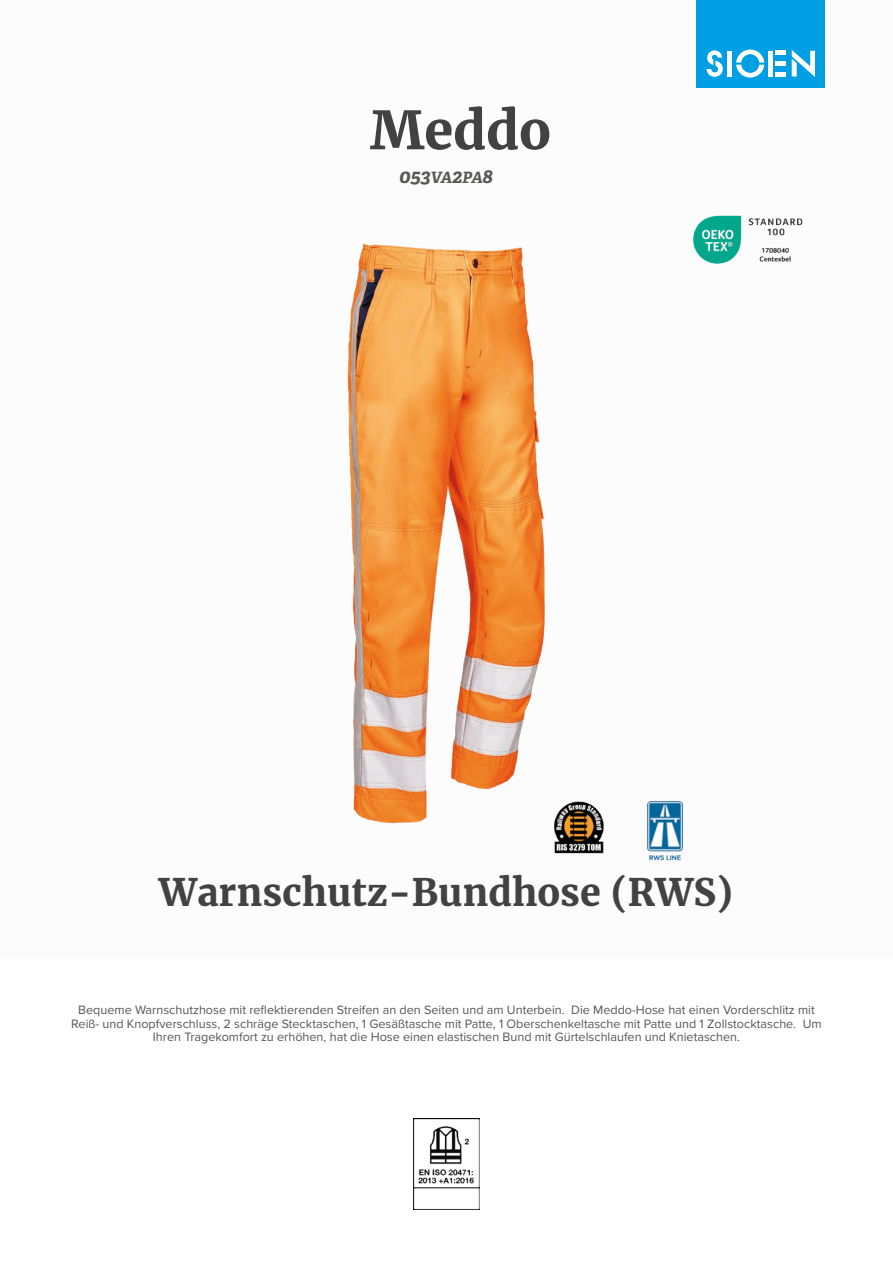
<style>
.page{position:relative;width:893px;height:1263px;background:#fff}
.page>*{position:absolute;margin:0;border:0;box-sizing:border-box;transform-origin:0 0}
.t1{font:700 52.5px "Merriweather";color:#424243}
.t2{font:700 37.5px "Merriweather";color:#424243}
.t3{font:italic 700 19.5px "Adelle";color:#575756}
.t4{font:12.6px/13.6px "Proxima Nova";color:#575756;text-align:center}
.s1{font-size:15.6px}
</style>
<div class="page">
<div style="left:697px;top:0;width:128px;height:88px;background:#009fe3"></div>
<svg style="left:707px;top:50px;width:16px;height:27px"></svg>
<svg style="left:736px;top:50px;width:28px;height:28px"></svg>
<div style="left:727px;top:51px;width:5px;height:26px;background:#fff"></div>
<div style="left:768px;top:51px;width:5px;height:26px;background:#fff"></div>
<div style="left:775px;top:72px;width:11px;height:5px;background:#fff"></div>
<div style="left:775px;top:61px;width:11px;height:5px;background:#fff"></div>
<hr style="left:775px;top:51px;width:11px;height:4px;background:#fff">
<svg style="left:792px;top:50px;width:23px;height:27px"></svg>
<img style="left:693px;top:215px;width:110px;height:49px">
<img style="left:413px;top:1118px;width:67px;height:92px">
<img style="left:347px;top:243px;width:337px;height:618px">
<h1 class="t1" style="left:370px;top:95px;width:182px">Meddo</h1>
<h3 class="t3" style="left:399px;top:164px;width:95px">053<span class="s1">VA</span>2<span class="s1">PA</span>8</h3>
<h2 class="t2" style="left:159px;top:867px;width:575px">Warnschutz-Bundhose (RWS)</h2>
<p class="t4" style="left:71px;top:1002px;width:752px">Bequeme Warnschutzhose mit reflektierenden Streifen an den Seiten und am Unterbein. Die Meddo-Hose hat einen Vorderschlitz mit<br>Reiß- und Knopfverschluss, 2 schräge Stecktaschen, 1 Gesäßtasche mit Patte, 1 Oberschenkeltasche mit Patte und 1 Zollstocktasche. Um<br>Ihren Tragekomfort zu erhöhen, hat die Hose einen elastischen Bund mit Gürtelschlaufen und Knietaschen.</p>
</div>
